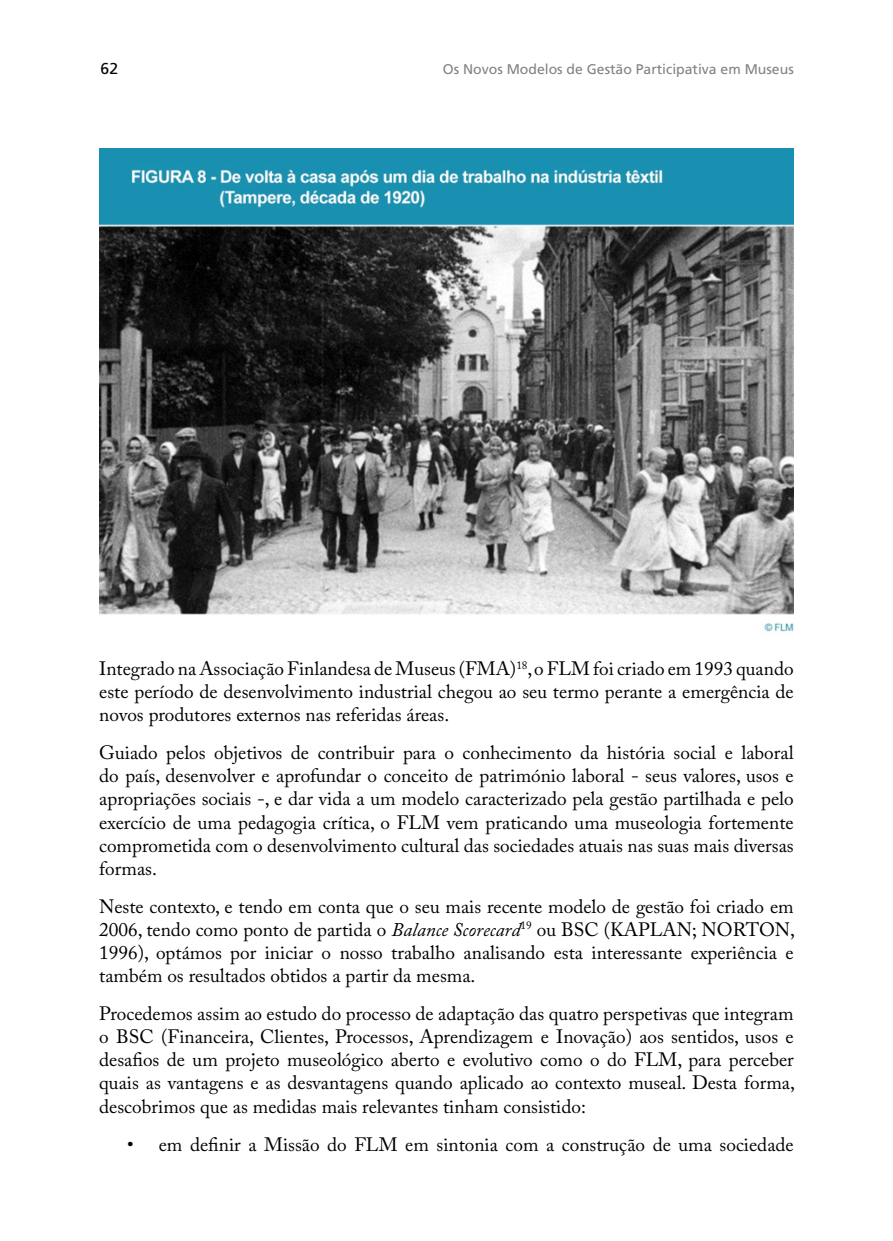
<style>
.page{position:relative;width:893px;height:1241px;background:#fff}
.page>*{position:absolute;margin:0;border:0;box-sizing:border-box;transform-origin:0 0}
.t1{font:19.25px/23.1px "Adobe Caslon Pro";color:#000;text-align:justify}
.t2{font:15.75px "Frutiger LT Std";color:#000}
.t3{font:14px "Frutiger LT Std";color:#808285}
.s1{font-style:italic}
</style>
<div class="page">
<img style="left:99px;top:149px;width:695px;height:483px">
<p class="t2" style="left:101px;top:60px;width:19px">62</p>
<p class="t3" style="left:443px;top:61px;width:352px">Os Novos Modelos de Gestão Participativa em Museus</p>
<p class="t1" style="left:99px;top:656px;width:696px">Integrado na Associação Finlandesa de Museus (FMA)<sup>18</sup>, o FLM foi criado em 1993 quando este período de desenvolvimento industrial chegou ao seu termo perante a emergência de novos produtores externos nas referidas áreas.</p>
<p class="t1" style="left:99px;top:740px;width:696px">Guiado pelos objetivos de contribuir para o conhecimento da história social e laboral do país, desenvolver e aprofundar o conceito de património laboral - seus valores, usos e apropriações sociais -, e dar vida a um modelo caracterizado pela gestão partilhada e pelo exercício de uma pedagogia crítica, o FLM vem praticando uma museologia fortemente comprometida com o desenvolvimento cultural das sociedades atuais nas suas mais diversas formas.</p>
<p class="t1" style="left:99px;top:894px;width:697px">Neste contexto, e tendo em conta que o seu mais recente modelo de gestão foi criado em 2006, tendo como ponto de partida o <span class="s1">Balance Scorecard</span><sup>19</sup> ou BSC (KAPLAN; NORTON, 1996), optámos por iniciar o nosso trabalho analisando esta interessante experiência e também os resultados obtidos a partir da mesma.</p>
<p class="t1" style="left:99px;top:1001px;width:697px">Procedemos assim ao estudo do processo de adaptação das quatro perspetivas que integram o BSC (Financeira, Clientes, Processos, Aprendizagem e Inovação) aos sentidos, usos e desafios de um projeto museológico aberto e evolutivo como o do FLM, para perceber quais as vantagens e as desvantagens quando aplicado ao contexto museal. Desta forma, descobrimos que as medidas mais relevantes tinham consistido:</p>
<p class="t1" style="left:127px;top:1132px;width:668px">• em definir a Missão do FLM em sintonia com a construção de uma sociedade</p>
</div>
